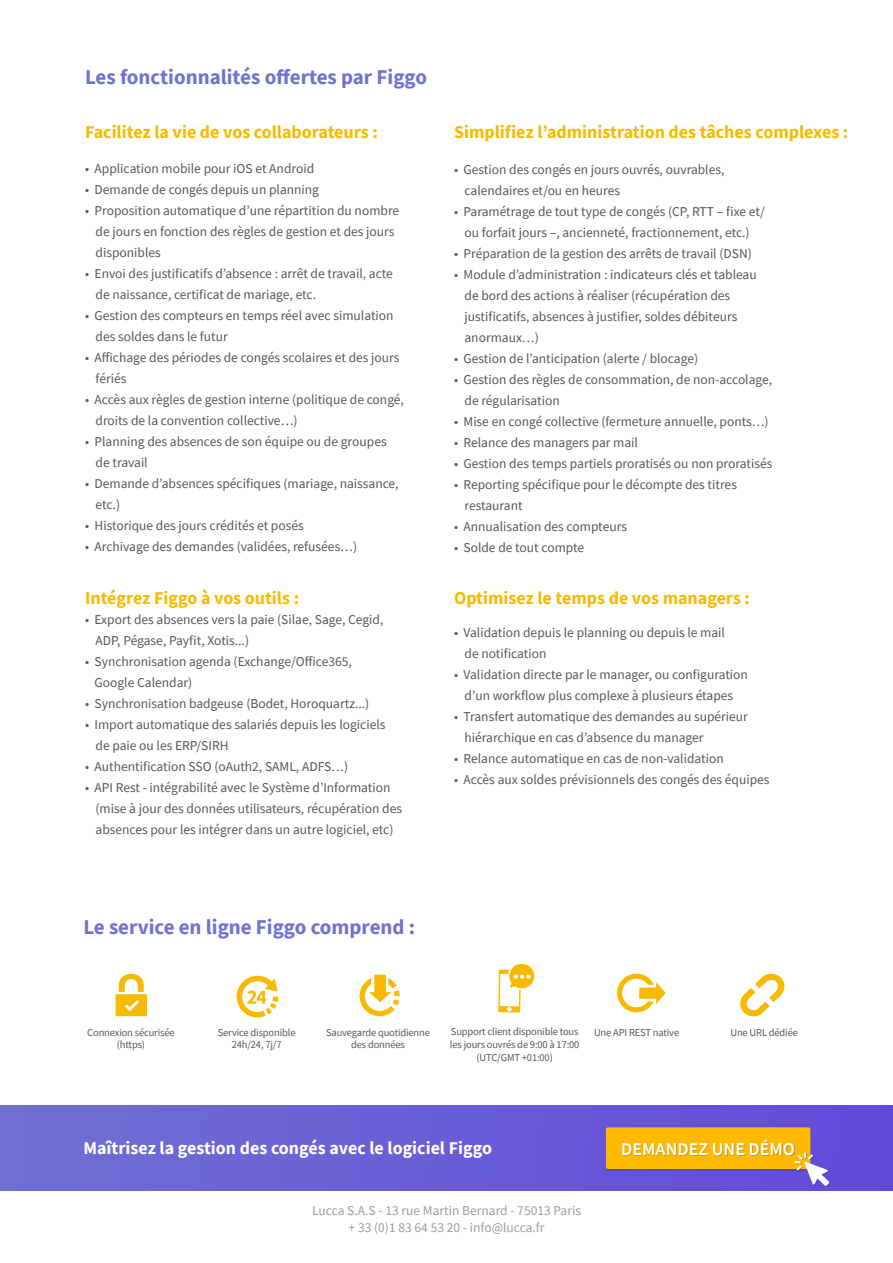
<style>
.page{position:relative;width:893px;height:1263px;background:#fff}
.page>*{position:absolute;margin:0;border:0;box-sizing:border-box;transform-origin:0 0}
.t1{font:700 21px "Source Sans Pro";color:#7072d2}
.t2{font:700 18px "Source Sans Pro";color:#f8ba00}
.t3{font:700 18px "Source Sans Pro";color:#fff}
.t4{font:600 18px "Source Sans Pro";color:#fff}
.t5{font:13.5px/21px "Source Sans Pro";color:#575756}
.t6{font:13.5px/16.2px "Source Sans Pro";color:#9d9d9c;text-align:center}
.t7{font:10.5px/12.6px "Source Sans Pro";letter-spacing:-.015em;color:#575756;text-align:center}
</style>
<div class="page">
<svg style="left:116px;top:974px;width:31px;height:42px"></svg>
<svg style="left:740px;top:973px;width:45px;height:44px"></svg>
<svg style="left:237px;top:976px;width:41px;height:41px"></svg>
<svg style="left:360px;top:975px;width:40px;height:41px"></svg>
<svg style="left:498px;top:964px;width:36px;height:48px"></svg>
<svg style="left:617px;top:974px;width:49px;height:38px"></svg>
<div style="left:0;top:1106px;width:893px;height:85px;background:linear-gradient(to right,#6f70d3,#6249d9)"></div>
<div style="left:606px;top:1128px;width:204px;height:42px;background:#594ab6"></div>
<div style="left:606px;top:1127px;width:204px;height:42px;background:#ffb900;border-radius:2px"></div>
<div style="left:624px;top:1140px;width:171px;height:16px;background:#293061;opacity:.25"></div>
<div style="left:795px;top:1153px;width:35px;height:34px;background:#2b3661;opacity:.25"></div>
<svg style="left:795px;top:1152px;width:34px;height:34px"></svg>
<h1 class="t1" style="left:85px;top:63px;width:343px">Les fonctionnalités offertes par Figgo</h1>
<h2 class="t2" style="left:85px;top:120px;width:294px">Facilitez la vie de vos collaborateurs :</h2>
<p class="t5" style="left:85px;top:158px;width:231px">• Application mobile pour iOS et Android</p>
<p class="t5" style="left:85px;top:179px;width:236px">• Demande de congés depuis un planning</p>
<p class="t5" style="left:96px;top:200px;width:305px;text-indent:-11px">• Proposition automatique d’une répartition du nombre de jours en fonction des règles de gestion et des jours disponibles</p>
<p class="t5" style="left:96px;top:263px;width:299px;text-indent:-11px">• Envoi des justificatifs d’absence : arrêt de travail, acte de naissance, certificat de mariage, etc.</p>
<p class="t5" style="left:96px;top:305px;width:300px;text-indent:-11px">• Gestion des compteurs en temps réel avec simulation des soldes dans le futur</p>
<p class="t5" style="left:96px;top:347px;width:306px;text-indent:-11px">• Affichage des périodes de congés scolaires et des jours fériés</p>
<p class="t5" style="left:96px;top:389px;width:310px;text-indent:-11px">• Accès aux règles de gestion interne (politique de congé, droits de la convention collective…)</p>
<p class="t5" style="left:96px;top:431px;width:293px;text-indent:-11px">• Planning des absences de son équipe ou de groupes de travail</p>
<p class="t5" style="left:96px;top:473px;width:305px;text-indent:-11px">• Demande d’absences spécifiques (mariage, naissance, etc.)</p>
<p class="t5" style="left:85px;top:515px;width:220px">• Historique des jours crédités et posés</p>
<p class="t5" style="left:85px;top:536px;width:274px">• Archivage des demandes (validées, refusées…)</p>
<h2 class="t2" style="left:85px;top:586px;width:216px">Intégrez Figgo à vos outils :</h2>
<p class="t5" style="left:96px;top:609px;width:289px;text-indent:-11px">• Export des absences vers la paie (Silae, Sage, Cegid,<br>ADP, Pégase, Payfit, Xotis...)</p>
<p class="t5" style="left:95px;top:651px;width:259px;text-indent:-10px">• Synchronisation agenda (Exchange/Office365,<br>Google Calendar)</p>
<p class="t5" style="left:85px;top:693px;width:286px">• Synchronisation badgeuse (Bodet, Horoquartz...)</p>
<p class="t5" style="left:96px;top:714px;width:291px;text-indent:-11px">• Import automatique des salariés depuis les logiciels de paie ou les ERP/SIRH</p>
<p class="t5" style="left:85px;top:756px;width:265px">• Authentification SSO (oAuth2, SAML, ADFS…)</p>
<p class="t5" style="left:96px;top:777px;width:308px;text-indent:-11px">• API Rest - intégrabilité avec le Système d’Information (mise à jour des données utilisateurs, récupération des absences pour les intégrer dans un autre logiciel, etc)</p>
<h2 class="t2" style="left:454px;top:120px;width:396px">Simplifiez l’administration des tâches complexes :</h2>
<p class="t5" style="left:464px;top:159px;width:261px;text-indent:-11px">• Gestion des congés en jours ouvrés, ouvrables, calendaires et/ou en heures</p>
<p class="t5" style="left:454px;top:201px;width:312px;text-align:center">• Paramétrage de tout type de congés (CP, RTT ‒ fixe et/ ou forfait jours ‒, ancienneté, fractionnement, etc.)</p>
<p class="t5" style="left:454px;top:243px;width:299px">• Préparation de la gestion des arrêts de travail (DSN)</p>
<p class="t5" style="left:464px;top:264px;width:294px;text-indent:-11px">• Module d’administration : indicateurs clés et tableau de bord des actions à réaliser (récupération des justificatifs, absences à justifier, soldes débiteurs anormaux…)</p>
<p class="t5" style="left:454px;top:348px;width:246px">• Gestion de l’anticipation (alerte / blocage)</p>
<p class="t5" style="left:464px;top:369px;width:309px;text-indent:-11px">• Gestion des règles de consommation, de non-accolage, de régularisation</p>
<p class="t5" style="left:454px;top:411px;width:316px">• Mise en congé collective (fermeture annuelle, ponts…)</p>
<p class="t5" style="left:454px;top:432px;width:185px">• Relance des managers par mail</p>
<p class="t5" style="left:454px;top:453px;width:320px">• Gestion des temps partiels proratisés ou non proratisés</p>
<p class="t5" style="left:464px;top:474px;width:274px;text-indent:-11px">• Reporting spécifique pour le décompte des titres restaurant</p>
<p class="t5" style="left:454px;top:516px;width:174px">• Annualisation des compteurs</p>
<p class="t5" style="left:454px;top:537px;width:132px">• Solde de tout compte</p>
<h2 class="t2" style="left:454px;top:586px;width:297px">Optimisez le temps de vos managers :</h2>
<p class="t5" style="left:464px;top:621px;width:262px;text-indent:-11px">• Validation depuis le planning ou depuis le mail de notification</p>
<p class="t5" style="left:454px;top:663px;width:295px;text-align:center">• Validation directe par le manager, ou configuration d’un workflow plus complexe à plusieurs étapes</p>
<p class="t5" style="left:464px;top:705px;width:285px;text-indent:-11px">• Transfert automatique des demandes au supérieur hiérarchique en cas d’absence du manager</p>
<p class="t5" style="left:454px;top:747px;width:271px">• Relance automatique en cas de non-validation</p>
<p class="t5" style="left:454px;top:768px;width:317px">• Accès aux soldes prévisionnels des congés des équipes</p>
<h1 class="t1" style="left:83px;top:913px;width:333px">Le service en ligne Figgo comprend :</h1>
<p class="t7" style="left:87px;top:1026px;width:89px">Connexion sécurisée (https)</p>
<p class="t7" style="left:218px;top:1026px;width:79px">Service disponible<br>24h/24, 7j/7</p>
<p class="t7" style="left:326px;top:1026px;width:105px">Sauvegarde quotidienne des données</p>
<p class="t7" style="left:450px;top:1025px;width:131px">Support client disponible tous les jours ouvrés de 9:00 à 17:00 (UTC/GMT +01:00)</p>
<p class="t7" style="left:594px;top:1026px;width:87px">Une API REST native</p>
<p class="t7" style="left:730px;top:1026px;width:69px">Une URL dédiée</p>
<h2 class="t3" style="left:83px;top:1135px;width:410px">Maîtrisez la gestion des congés avec le logiciel Figgo</h2>
<h2 class="t4" style="left:621px;top:1137px;width:175px">DEMANDEZ UNE DÉMO</h2>
<p class="t6" style="left:312px;top:1203px;width:270px">Lucca S.A.S - 13 rue Martin Bernard - 75013 Paris + 33 (0)1 83 64 53 20 - info@lucca.fr</p>
</div>
